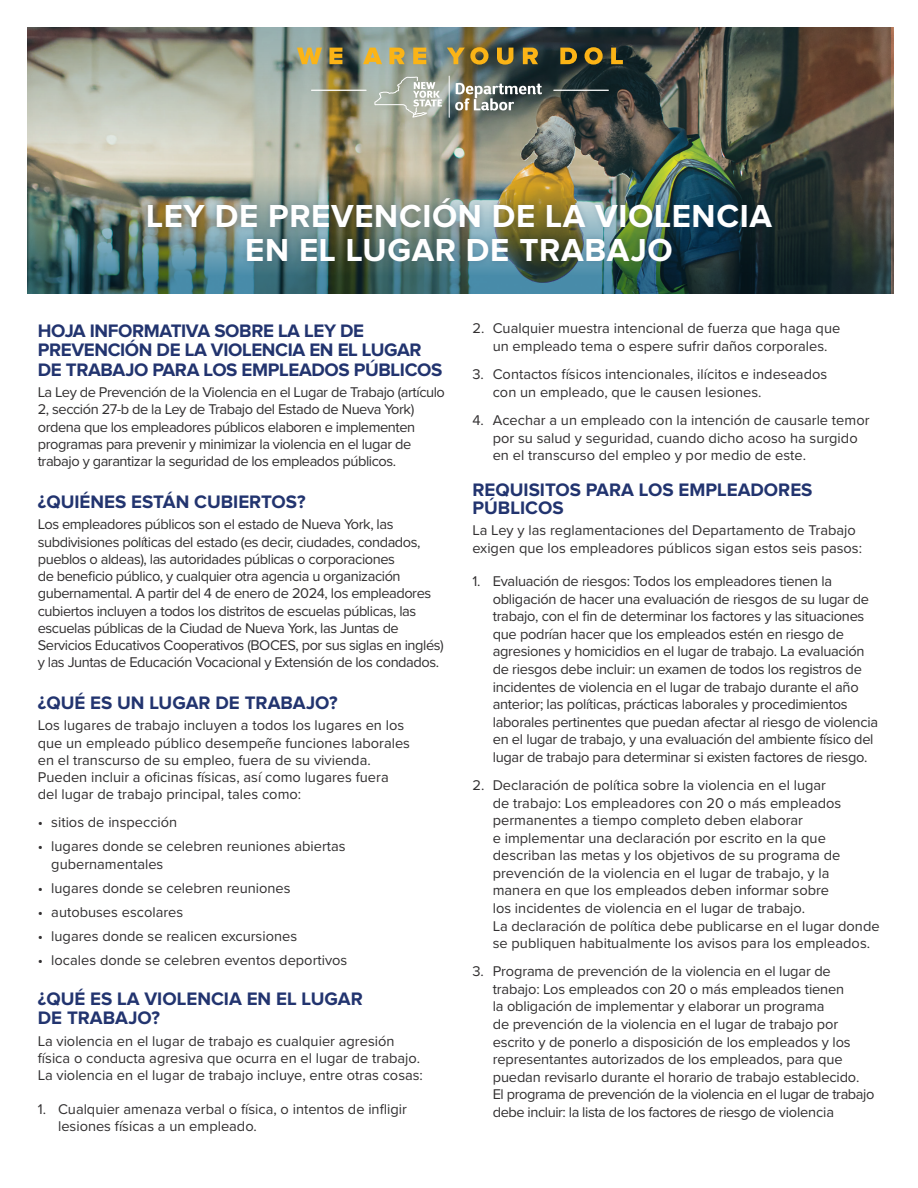
<style>
.page{position:relative;width:918px;height:1188px;background:#fff}
.page>*{position:absolute;margin:0;border:0;box-sizing:border-box;transform-origin:0 0}
.t1{font:700 33px/33.8px "Proxima Nova";letter-spacing:.02em;color:#fff;text-align:center}
.t2{font:700 18.75px/19.5px "Proxima Nova";letter-spacing:-.01em;color:#22346f}
.t3{font:14.7px/17.5px "Proxima Nova";letter-spacing:-.01em;color:#312f30}
.t4{font:14.7px/17.2px "Proxima Nova";letter-spacing:-.03em;color:#312f30}
</style>
<div class="page">
<img style="left:27px;top:27px;width:867px;height:267px">
<img style="left:27px;top:27px;width:864px;height:135px">
<img style="left:27px;top:175px;width:864px;height:119px">
<hr style="left:553px;top:90px;width:56px;height:1px;background:#fff">
<hr style="left:311px;top:90px;width:56px;height:1px;background:#fff">
<svg style="left:455px;top:83px;width:87px;height:27px"></svg>
<hr style="left:449px;top:76px;width:1px;height:42px;background:#fff">
<svg style="left:374px;top:77px;width:68px;height:41px;background:#b5bcb0"></svg>
<svg style="left:297px;top:48px;width:25px;height:16px"></svg>
<svg style="left:329px;top:48px;width:13px;height:16px"></svg>
<svg style="left:363px;top:48px;width:19px;height:16px"></svg>
<svg style="left:389px;top:48px;width:16px;height:16px"></svg>
<svg style="left:413px;top:48px;width:13px;height:16px"></svg>
<svg style="left:447px;top:47px;width:42px;height:18px"></svg>
<svg style="left:497px;top:48px;width:16px;height:17px"></svg>
<svg style="left:523px;top:48px;width:15px;height:16px"></svg>
<svg style="left:560px;top:48px;width:17px;height:16px"></svg>
<svg style="left:585px;top:47px;width:18px;height:18px"></svg>
<svg style="left:611px;top:48px;width:12px;height:16px"></svg>
<div style="left:142px;top:193px;width:635px;height:74px;background:#002953;opacity:.2"></div>
<h1 class="t1" style="left:146px;top:201px;width:627px">LEY DE PREVENCIÓN DE LA VIOLENCIA<br>EN EL LUGAR DE TRABAJO</h1>
<p class="t2" style="left:38px;top:321px;width:406px">HOJA INFORMATIVA SOBRE LA LEY DE<br>PREVENCIÓN DE LA VIOLENCIA EN EL LUGAR<br>DE TRABAJO PARA LOS EMPLEADOS PÚBLICOS</p>
<p class="t4" style="left:38px;top:383px;width:409px">La Ley de Prevención de la Violencia en el Lugar de Trabajo (artículo 2, sección 27-b de la Ley de Trabajo del Estado de Nueva York) ordena que los empleadores públicos elaboren e implementen programas para prevenir y minimizar la violencia en el lugar de trabajo y garantizar la seguridad de los empleados públicos.</p>
<p class="t2" style="left:38px;top:493px;width:269px">¿QUIÉNES ESTÁN CUBIERTOS?</p>
<p class="t4" style="left:38px;top:515px;width:408px">Los empleadores públicos son el estado de Nueva York, las subdivisiones políticas del estado (es decir, ciudades, condados, pueblos o aldeas), las autoridades públicas o corporaciones<br>de beneficio público, y cualquier otra agencia u organización gubernamental. A partir del 4 de enero de 2024, los empleadores cubiertos incluyen a todos los distritos de escuelas públicas, las escuelas públicas de la Ciudad de Nueva York, las Juntas de Servicios Educativos Cooperativos (BOCES, por sus siglas en inglés) y las Juntas de Educación Vocacional y Extensión de los condados.</p>
<p class="t2" style="left:38px;top:694px;width:301px">¿QUÉ ES UN LUGAR DE TRABAJO?</p>
<p class="t3" style="left:38px;top:716px;width:374px">Los lugares de trabajo incluyen a todos los lugares en los que un empleado público desempeñe funciones laborales en el transcurso de su empleo, fuera de su vivienda.<br>Pueden incluir a oficinas físicas, así como lugares fuera del lugar de trabajo principal, tales como:</p>
<p class="t3" style="left:38px;top:813px;width:141px">• sitios de inspección</p>
<p class="t3" style="left:51px;top:837px;width:296px;text-indent:-13px">• lugares donde se celebren reuniones abiertas gubernamentales</p>
<p class="t3" style="left:38px;top:878px;width:254px">• lugares donde se celebren reuniones</p>
<p class="t3" style="left:38px;top:902px;width:147px">• autobuses escolares</p>
<p class="t3" style="left:38px;top:926px;width:261px">• lugares donde se realicen excursiones</p>
<p class="t3" style="left:38px;top:950px;width:311px">• locales donde se celebren eventos deportivos</p>
<p class="t2" style="left:38px;top:989px;width:326px">¿QUÉ ES LA VIOLENCIA EN EL LUGAR<br>DE TRABAJO?</p>
<p class="t3" style="left:38px;top:1031px;width:387px">La violencia en el lugar de trabajo es cualquier agresión física o conducta agresiva que ocurra en el lugar de trabajo.<br>La violencia en el lugar de trabajo incluye, entre otras cosas:</p>
<p class="t3" style="left:58px;top:1100px;width:350px;text-indent:-20px">1. Cualquier amenaza verbal o física, o intentos de infligir lesiones físicas a un empleado.</p>
<p class="t3" style="left:472px;top:319px;width:369px;text-align:center">2. Cualquier muestra intencional de fuerza que haga que un empleado tema o espere sufrir daños corporales.</p>
<p class="t3" style="left:493px;top:365px;width:336px;text-indent:-20px">3. Contactos físicos intencionales, ilícitos e indeseados con un empleado, que le causen lesiones.</p>
<p class="t3" style="left:493px;top:411px;width:378px;text-indent:-20px">4. Acechar a un empleado con la intención de causarle temor por su salud y seguridad, cuando dicho acoso ha surgido en el transcurso del empleo y por medio de este.</p>
<p class="t2" style="left:472px;top:482px;width:342px;line-height:17.2px">REQUISITOS PARA LOS EMPLEADORES<br>PÚBLICOS</p>
<p class="t3" style="left:472px;top:521px;width:391px">La Ley y las reglamentaciones del Departamento de Trabajo exigen que los empleadores públicos sigan estos seis pasos:</p>
<p class="t3" style="left:493px;top:572px;width:387px;text-indent:-20px">1. Evaluación de riesgos: Todos los empleadores tienen la obligación de hacer una evaluación de riesgos de su lugar de trabajo, con el fin de determinar los factores y las situaciones que podrían hacer que los empleados estén en riesgo de agresiones y homicidios en el lugar de trabajo. La evaluación de riesgos debe incluir: un examen de todos los registros de incidentes de violencia en el lugar de trabajo durante el año anterior; las políticas, prácticas laborales y procedimientos laborales pertinentes que puedan afectar al riesgo de violencia en el lugar de trabajo, y una evaluación del ambiente físico del lugar de trabajo para determinar si existen factores de riesgo.</p>
<p class="t3" style="left:493px;top:776px;width:388px;text-indent:-20px">2. Declaración de política sobre la violencia en el lugar<br>de trabajo: Los empleadores con 20 o más empleados permanentes a tiempo completo deben elaborar<br>e implementar una declaración por escrito en la que describan las metas y los objetivos de su programa de prevención de la violencia en el lugar de trabajo, y la manera en que los empleados deben informar sobre<br>los incidentes de violencia en el lugar de trabajo.<br>La declaración de política debe publicarse en el lugar donde se publiquen habitualmente los avisos para los empleados.</p>
<p class="t3" style="left:493px;top:962px;width:383px;text-indent:-20px">3. Programa de prevención de la violencia en el lugar de trabajo: Los empleados con 20 o más empleados tienen<br>la obligación de implementar y elaborar un programa<br>de prevención de la violencia en el lugar de trabajo por escrito y de ponerlo a disposición de los empleados y los representantes autorizados de los empleados, para que puedan revisarlo durante el horario de trabajo establecido.<br>El programa de prevención de la violencia en el lugar de trabajo debe incluir: la lista de los factores de riesgo de violencia</p>
</div>
